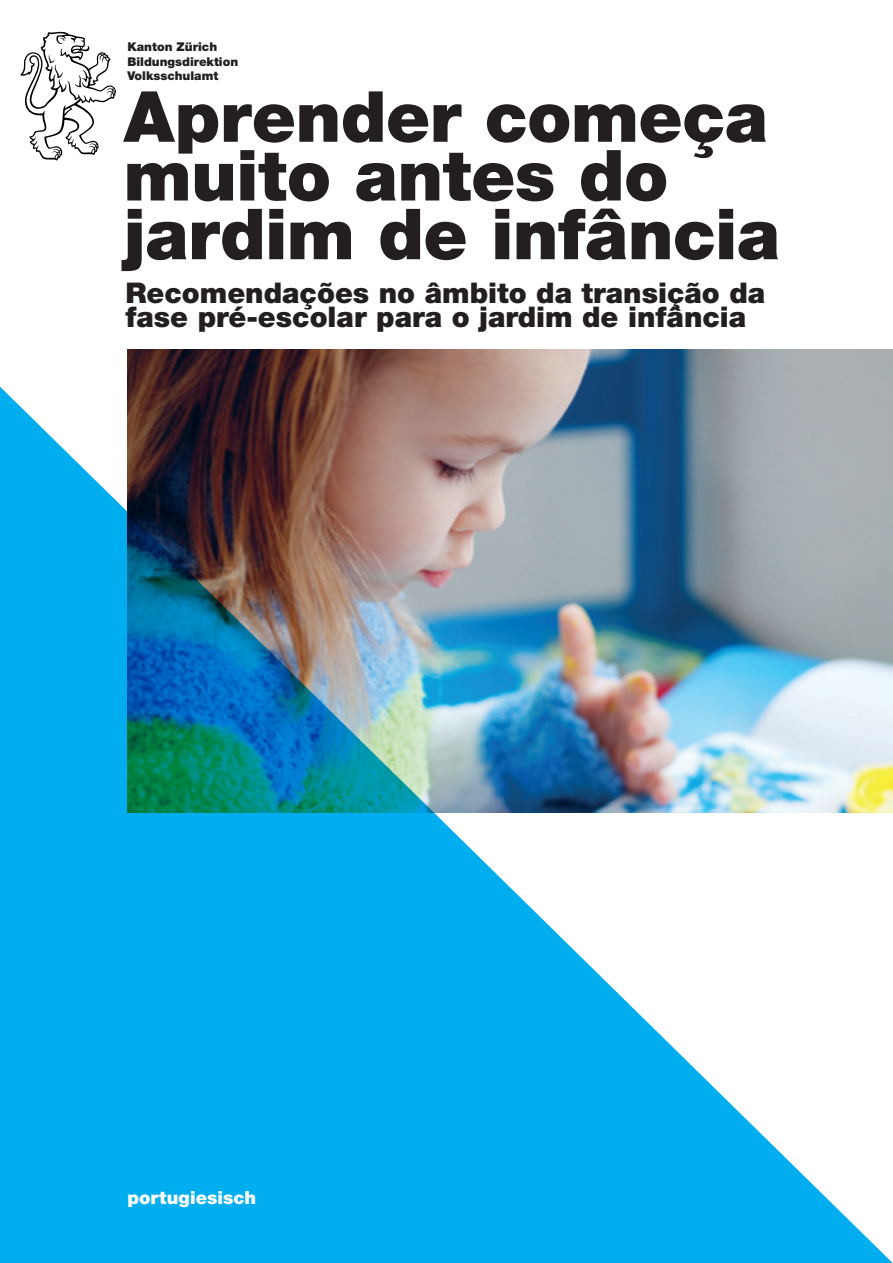
<style>
.page{position:relative;width:893px;height:1263px;background:#fff}
.page>*{position:absolute;margin:0;border:0;box-sizing:border-box;transform-origin:0 0}
.t1{font:900 70.5px/58.8px "Helvetica Neue LT Std";letter-spacing:-.005em;color:#231f20}
.t2{font:900 28.5px/24px "Helvetica Neue LT Std";color:#231f20}
.t3{font:900 18px "Helvetica Neue LT Std";color:#fff}
.t4{font:900 12.15px/14.5px "Helvetica Neue LT Std";color:#231f20}
</style>
<div class="page">
<svg style="left:20px;top:32px;width:96px;height:129px"></svg>
<img style="left:128px;top:349px;width:765px;height:21px">
<img style="left:0;top:370px;width:893px;height:893px">
<p class="t4" style="left:127px;top:39px;width:112px">Kanton Zürich<br>Bildungsdirektion<br>Volksschulamt</p>
<h1 class="t1" style="left:124px;top:87px;width:658px">Aprender começa muito antes do jardim de infância</h1>
<p class="t2" style="left:125px;top:281px;width:641px">Recomendações no âmbito da transição da fase pré-escolar para o jardim de infância</p>
<p class="t3" style="left:128px;top:1186px;width:130px">portugiesisch</p>
</div>
